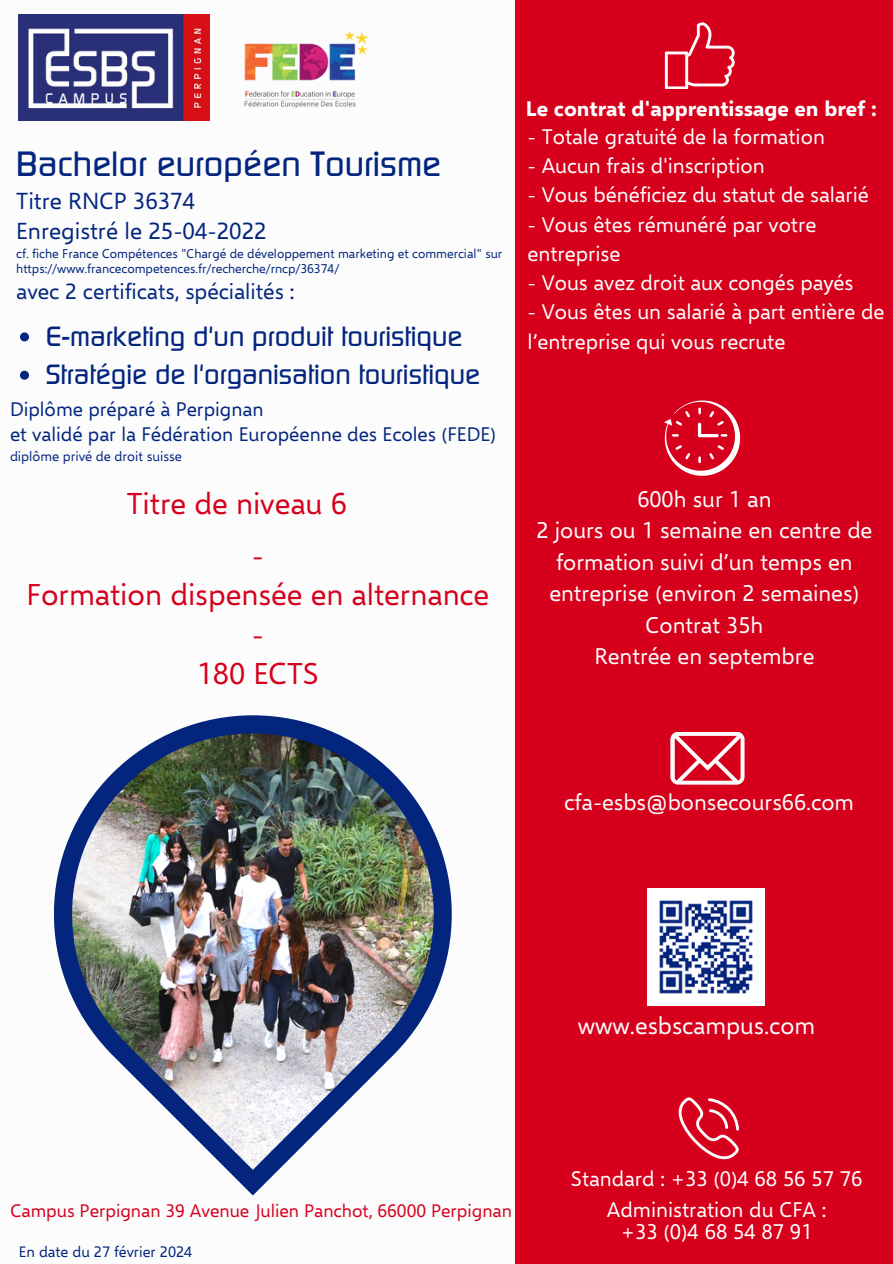
<style>
.page{position:relative;width:893px;height:1264px;background:#fff}
.page>*{position:absolute;margin:0;border:0;box-sizing:border-box;transform-origin:0 0}
.t1{font:500 34.8px "Continuum";color:#03257e}
.t2{font:30px/39.3px "Selawik";color:#d6001c;text-align:center}
.t3{font:500 27.6px "Continuum";color:#03257e}
.t4{font:24px "Selawik";color:#fcfcfc}
.t5{font:23.1px "Selawik";color:#03257e}
.t6{font:22.5px/31.5px "Selawik";color:#fcfcfc;text-align:center}
.t7{font:21.75px "Selawik";color:#03257e}
.t8{font:21px/29.2px "Selawik";color:#fff}
.t9{font:700 21px "Selawik";color:#fff}
.t10{font:19.5px/25.8px "Selawik";color:#03257e}
.t11{font:18px "Selawik";color:#d6001c}
.t12{font:15px "Selawik";color:#03257e}
.t13{font:13.5px "Selawik";color:#03257e}
.t14{font:12.6px "Selawik";color:#03257e}
</style>
<div class="page">
<div style="left:514px;top:0;width:378px;height:1263px;background:#d6001c"></div>
<img style="left:18px;top:15px;width:192px;height:105px">
<svg style="left:670px;top:732px;width:74px;height:52px"></svg>
<svg style="left:678px;top:1097px;width:61px;height:62px"></svg>
<img style="left:647px;top:888px;width:117px;height:117px">
<svg style="left:664px;top:22px;width:70px;height:67px"></svg>
<img style="left:54px;top:715px;width:397px;height:480px">
<svg style="left:664px;top:400px;width:76px;height:76px"></svg>
<img style="left:244px;top:30px;width:125px;height:78px">
<svg style="left:20px;top:332px;width:9px;height:9px"></svg>
<svg style="left:20px;top:371px;width:9px;height:9px"></svg>
<p class="t1" style="left:16px;top:141px;width:426px">Bachelor européen Tourisme</p>
<p class="t5" style="left:16px;top:186px;width:180px">Titre RNCP 36374</p>
<p class="t5" style="left:16px;top:216px;width:252px">Enregistré le 25-04-2022</p>
<p class="t14" style="left:16px;top:245px;width:487px">cf. fiche France Compétences "Chargé de développement marketing et commercial" sur</p>
<p class="t14" style="left:16px;top:261px;width:324px">https://www.francecompetences.fr/recherche/rncp/36374/</p>
<p class="t7" style="left:16px;top:277px;width:280px">avec 2 certificats, spécialités :</p>
<h2 class="t3" style="left:46px;top:318px;width:418px">E-marketing d'un produit touristique</h2>
<h2 class="t3" style="left:46px;top:356px;width:436px">Stratégie de l'organisation touristique</h2>
<p class="t10" style="left:10px;top:395px;width:487px">Diplôme préparé à Perpignan<br>et validé par la Fédération Européenne des Ecoles (FEDE)</p>
<p class="t13" style="left:10px;top:447px;width:173px">diplôme privé de droit suisse</p>
<p class="t2" style="left:127px;top:482px;width:222px">Titre de niveau 6</p>
<h3 class="t2" style="left:26px;top:534px;width:464px">-<br>Formation dispensée en alternance -<br>180 ECTS</h3>
<h5 class="t9" style="left:526px;top:95px;width:352px">Le contrat d'apprentissage en bref :</h5>
<h6 class="t8" style="left:527px;top:121px;width:299px">- Totale gratuité de la formation</h6>
<h6 class="t8" style="left:527px;top:150px;width:238px">- Aucun frais d'inscription</h6>
<h6 class="t8" style="left:527px;top:179px;width:343px">- Vous bénéficiez du statut de salarié</h6>
<h6 class="t8" style="left:527px;top:209px;width:290px">- Vous êtes rémunéré par votre entreprise</h6>
<h6 class="t8" style="left:527px;top:267px;width:327px">- Vous avez droit aux congés payés</h6>
<h6 class="t8" style="left:527px;top:296px;width:358px">- Vous êtes un salarié à part entière de l’entreprise qui vous recrute</h6>
<h4 class="t6" style="left:536px;top:482px;width:337px">600h sur 1 an<br>2 jours ou 1 semaine en centre de formation suivi d’un temps en entreprise (environ 2 semaines)<br>Contrat 35h<br>Rentrée en septembre</h4>
<h1 class="t6" style="left:564px;top:785px;width:291px">cfa-esbs@bonsecours66.com</h1>
<p class="t11" style="left:10px;top:1198px;width:503px">Campus Perpignan 39 Avenue Julien Panchot, 66000 Perpignan</p>
<p class="t12" style="left:19px;top:1242px;width:175px">En date du 27 février 2024</p>
<h4 class="t4" style="left:578px;top:1010px;width:239px">www.esbscampus.com</h4>
<h1 class="t8" style="left:571px;top:1161px;width:293px;line-height:31.5px;text-align:center">Standard : +33 (0)4 68 56 57 76<br>Administration du CFA :</h1>
<h1 class="t8" style="left:620px;top:1215px;width:193px">+33 (0)4 68 54 87 91</h1>
</div>
